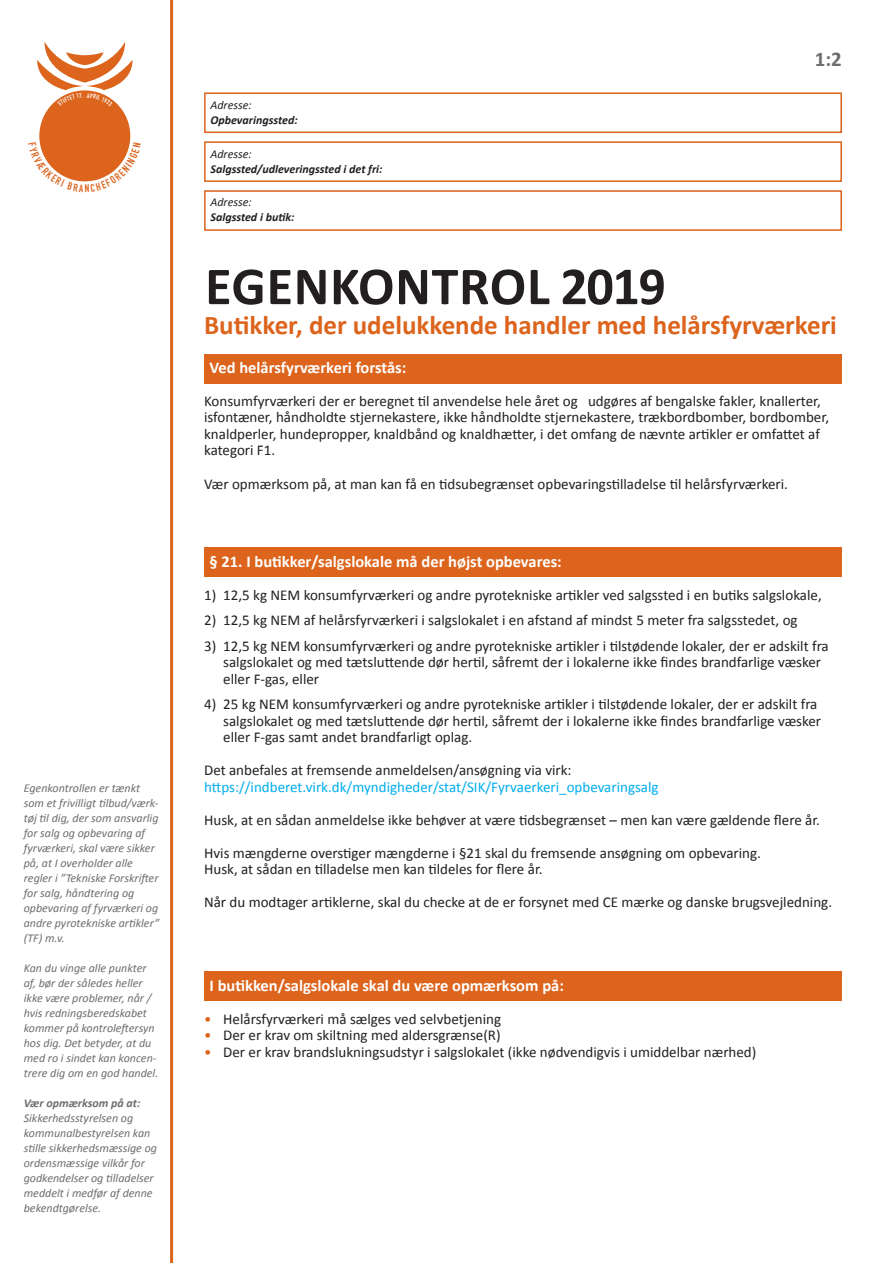
<style>
.page{position:relative;width:893px;height:1263px;background:#fff}
.page>*{position:absolute;margin:0;border:0;box-sizing:border-box;transform-origin:0 0}
.t1{font:700 54px "Calibri";letter-spacing:.015em;color:#231f20}
.t2{font:700 27px "Calibri";color:#dc641c}
.t3{font:700 21px "Calibri";color:#6c6d70}
.t4{font:700 16.5px "Calibri";color:#fff}
.t5{font:15px/16.5px "Calibri";color:#231f20}
.t6{font:15px "Calibri";color:#00aeef}
.t7{font:italic 12px/15px "Calibri";color:#6c6d70}
.t8{font:italic 700 12px "Calibri";color:#231f20}
.t9{font:italic 12px "Calibri";color:#231f20}
.t10{font:italic 700 12px "Calibri";color:#6c6d70}
.s1{color:#dc641c}
</style>
<div class="page">
<div style="left:39px;top:90px;width:91px;height:91px;background:#dc641c;border-radius:50%"></div>
<hr style="left:170px;top:0;width:3px;height:1263px;background:#dc641c">
<div style="left:204px;top:354px;width:638px;height:30px;background:#dc641c"></div>
<div style="left:204px;top:548px;width:638px;height:29px;background:#dc641c"></div>
<div style="left:204px;top:971px;width:638px;height:30px;background:#dc641c"></div>
<div style="left:204px;top:92px;width:638px;height:41px;border:2px solid #dc641c"></div>
<div style="left:204px;top:141px;width:638px;height:41px;border:2px solid #dc641c"></div>
<div style="left:204px;top:190px;width:638px;height:41px;border:2px solid #dc641c"></div>
<svg style="left:39px;top:142px;width:91px;height:40px"></svg>
<svg style="left:37px;top:42px;width:96px;height:64px"></svg>
<p class="t7" style="left:24px;top:780px;width:137px">Egenkontrollen er tænkt som et frivilligt tilbud/værk&shy;tøj til dig, der som ansvarlig for salg og opbevaring af fyrværkeri, skal være sikker på, at I overholder alle regler i ”Tekniske Forskrifter for salg, håndtering og opbevaring af fyrværkeri og andre pyrotekniske artikler” (TF) m.v.</p>
<p class="t7" style="left:24px;top:960px;width:136px">Kan du vinge alle punkter af, bør der således heller ikke være problemer, når / hvis redningsberedskabet kommer på kontroleftersyn hos dig. Det betyder, at du med ro i sindet kan koncen&shy;trere dig om en god handel.</p>
<p class="t10" style="left:24px;top:1095px;width:118px">Vær opmærksom på at:</p>
<p class="t7" style="left:24px;top:1110px;width:135px">Sikkerhedsstyrelsen og kommunalbestyrelsen kan stille sikkerhedsmæssige og ordensmæssige vilkår for godkendelser og tilladelser meddelt i medfør af denne bekendtgørelse.</p>
<p class="t9" style="left:210px;top:97px;width:43px">Adresse:</p>
<p class="t8" style="left:210px;top:112px;width:89px">Opbevaringssted:</p>
<p class="t9" style="left:210px;top:146px;width:43px">Adresse:</p>
<p class="t8" style="left:210px;top:161px;width:174px">Salgssted/udleveringssted i det fri:</p>
<p class="t9" style="left:210px;top:195px;width:43px">Adresse:</p>
<p class="t8" style="left:210px;top:210px;width:85px">Salgssted i butik:</p>
<h3 class="t3" style="left:815px;top:46px;width:29px">1:2</h3>
<h1 class="t1" style="left:205px;top:253px;width:462px">EGENKONTROL 2019</h1>
<h2 class="t2" style="left:204px;top:308px;width:634px">Butikker, der udelukkende handler med helårsfyrværkeri</h2>
<p class="t4" style="left:210px;top:357px;width:198px">Ved helårsfyrværkeri forstås:</p>
<p class="t5" style="left:204px;top:392px;width:626px">Konsumfyrværkeri der er beregnet til anvendelse hele året og udgøres af bengalske fakler, knallerter, isfontæner, håndholdte stjernekastere, ikke håndholdte stjernekastere, trækbordbomber, bordbomber, knaldperler, hundepropper, knaldbånd og knaldhætter, i det omfang de nævnte artikler er omfattet af kategori F1.</p>
<p class="t5" style="left:204px;top:475px;width:585px">Vær opmærksom på, at man kan få en tidsubegrænset opbevaringstilladelse til helårsfyrværkeri.</p>
<p class="t4" style="left:210px;top:551px;width:354px">§ 21. I butikker/salgslokale må der højst opbevares:</p>
<p class="t5" style="left:204px;top:586px;width:619px">1) 12,5 kg NEM konsumfyrværkeri og andre pyrotekniske artikler ved salgssted i en butiks salgslokale,</p>
<p class="t5" style="left:204px;top:611px;width:595px">2) 12,5 kg NEM af helårsfyrværkeri i salgslokalet i en afstand af mindst 5 meter fra salgsstedet, og</p>
<p class="t5" style="left:223px;top:637px;width:607px;text-indent:-19px">3) 12,5 kg NEM konsumfyrværkeri og andre pyrotekniske artikler i tilstødende lokaler, der er adskilt fra salgslokalet og med tætsluttende dør hertil, såfremt der i lokalerne ikke findes brandfarlige væsker eller F-gas, eller</p>
<p class="t5" style="left:223px;top:695px;width:599px;text-indent:-19px">4) 25 kg NEM konsumfyrværkeri og andre pyrotekniske artikler i tilstødende lokaler, der er adskilt fra salgslokalet og med tætsluttende dør hertil, såfremt der i lokalerne ikke findes brandfarlige væsker eller F-gas samt andet brandfarligt oplag.</p>
<p class="t5" style="left:204px;top:761px;width:369px">Det anbefales at fremsende anmeldelsen/ansøgning via virk:</p>
<p class="t6" style="left:204px;top:777px;width:456px">https://indberet.virk.dk/myndigheder/stat/SIK/Fyrvaerkeri_opbevaringsalg</p>
<p class="t5" style="left:204px;top:811px;width:617px">Husk, at en sådan anmeldelse ikke behøver at være tidsbegrænset – men kan være gældende flere år.</p>
<p class="t5" style="left:204px;top:844px;width:558px">Hvis mængderne overstiger mængderne i §21 skal du fremsende ansøgning om opbevaring.<br>Husk, at sådan en tilladelse men kan tildeles for flere år.</p>
<p class="t5" style="left:204px;top:893px;width:629px">Når du modtager artiklerne, skal du checke at de er forsynet med CE mærke og danske brugsvejledning.</p>
<p class="t4" style="left:210px;top:975px;width:356px">I butikken/salgslokale skal du være opmærksom på:</p>
<p class="t5" style="left:204px;top:1010px;width:298px"><span class="s1">•</span> Helårsfyrværkeri må sælges ved selvbetjening</p>
<p class="t5" style="left:204px;top:1026px;width:298px"><span class="s1">•</span> Der er krav om skiltning med aldersgrænse(R)</p>
<p class="t5" style="left:204px;top:1043px;width:554px"><span class="s1">•</span> Der er krav brandslukningsudstyr i salgslokalet (ikke nødvendigvis i umiddelbar nærhed)</p>
</div>
